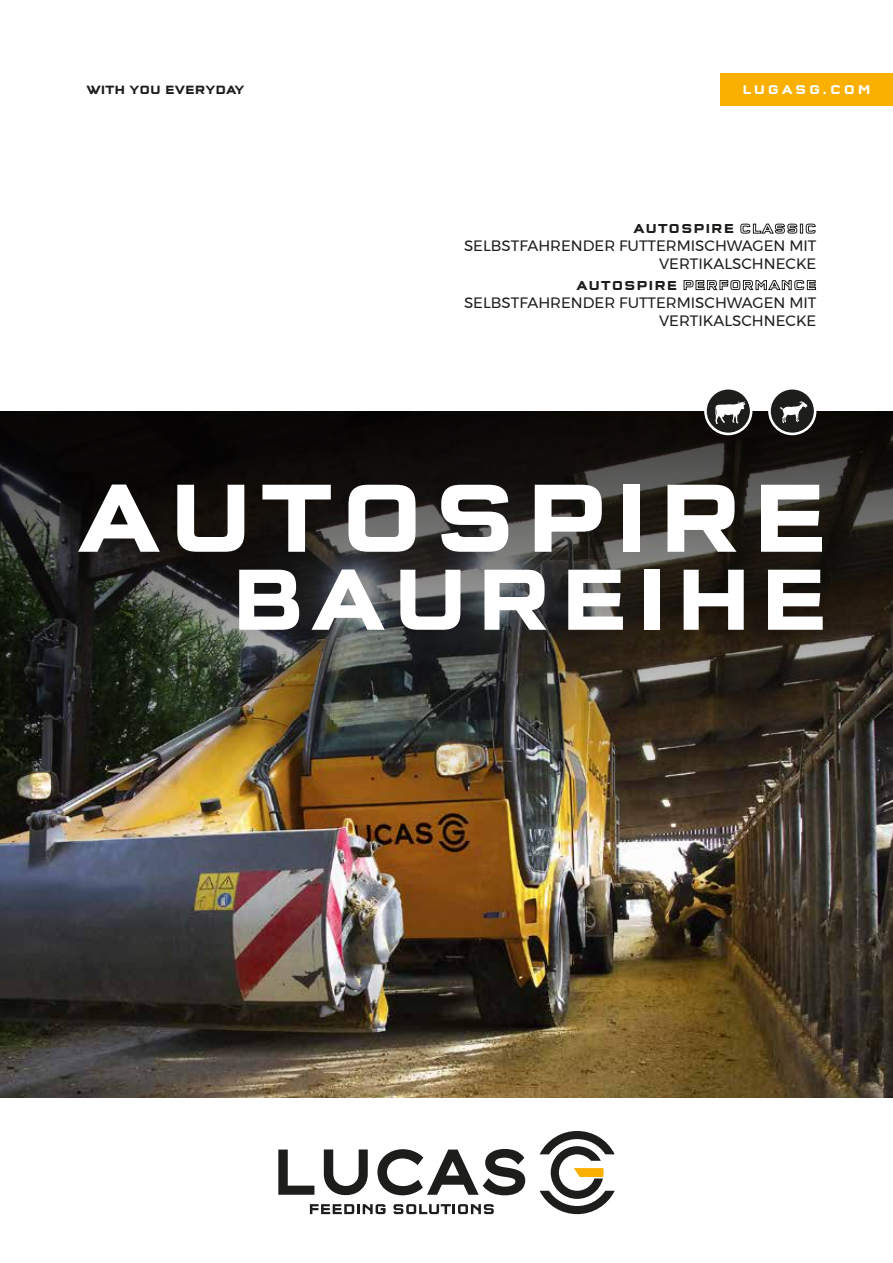
<style>
.page{position:relative;width:893px;height:1263px;background:#fff}
.page>*{position:absolute;margin:0;border:0;box-sizing:border-box;transform-origin:0 0}
.t1{font:700 100.5px "Q Type Square";letter-spacing:.07em;color:#fff}
.t2{font:700 90px "Q Type Square";letter-spacing:.07em;color:#fff}
.t3{font:15px/18px "Montserrat";color:#1d1d1b;text-align:right}
.t4{font:700 13.5px "Q Type Square";letter-spacing:.07em;color:#1d1d1b}
.t5{font:700 13.2px "Q Type Square";letter-spacing:.2em;color:#fff}
.t6{font:700 12.45px "Q Type Square";color:#1d1d1b}
</style>
<div class="page">
<img style="left:0;top:411px;width:893px;height:686px">
<div style="left:720px;top:73px;width:173px;height:33px;background:#f9b000"></div>
<div style="left:769px;top:388px;width:46px;height:46px;background:#1d1d1b;border-radius:50%"></div>
<div style="left:768px;top:387px;width:48px;height:48px;border:3px solid #fff;border-radius:50%"></div>
<svg style="left:779px;top:401px;width:29px;height:22px"></svg>
<svg style="left:705px;top:388px;width:46px;height:46px"></svg>
<div style="left:704px;top:387px;width:48px;height:48px;border:3px solid #fff;border-radius:50%"></div>
<svg style="left:715px;top:401px;width:31px;height:23px"></svg>
<svg style="left:278px;top:1149px;width:36px;height:46px"></svg>
<svg style="left:324px;top:1149px;width:44px;height:46px"></svg>
<svg style="left:377px;top:1149px;width:148px;height:46px"></svg>
<svg style="left:540px;top:1131px;width:75px;height:83px"></svg>
<svg style="left:310px;top:1204px;width:76px;height:10px"></svg>
<svg style="left:393px;top:1204px;width:101px;height:10px"></svg>
<p class="t6" style="left:87px;top:83px;width:159px">WITH YOU EVERYDAY</p>
<p class="t5" style="left:742px;top:82px;width:130px">LUGASG.COM</p>
<p class="t4" style="left:633px;top:220px;width:185px">AUTOSPIRE CLASSIC</p>
<p class="t3" style="left:464px;top:237px;width:354px">SELBSTFAHRENDER FUTTERMISCHWAGEN MIT<br>VERTIKALSCHNECKE</p>
<p class="t4" style="left:576px;top:277px;width:241px">AUTOSPIRE PERFORMANCE</p>
<p class="t3" style="left:464px;top:293px;width:354px">SELBSTFAHRENDER FUTTERMISCHWAGEN MIT<br>VERTIKALSCHNECKE</p>
<h1 class="t1" style="left:77px;top:458px;width:753px">AUTOSPIRE</h1>
<h2 class="t2" style="left:230px;top:546px;width:600px">BAUREIHE</h2>
</div>
